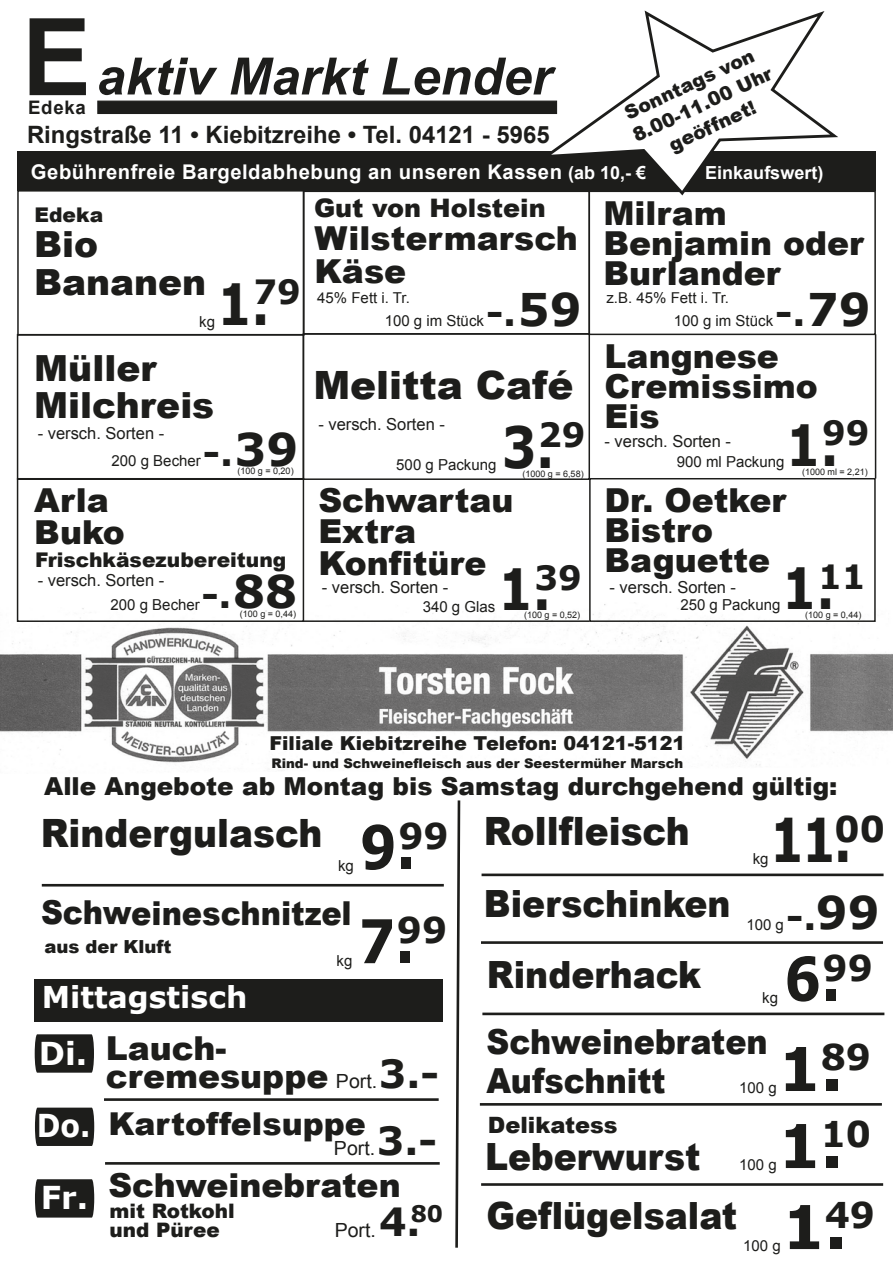
<style>
.page{position:relative;width:893px;height:1262px;background:#fff}
.page>*{position:absolute;margin:0;border:0;box-sizing:border-box;transform-origin:0 0}
.t1{font:700 60.3px "Verdana";color:#1d1d1b}
.t2{font:700 60.3px "Verdana";color:#1d1d1b;scale:.86 1}
.t3{font:700 60.3px "Verdana";color:#1d1d1b;scale:.81 1}
.t4{font:700 56.85px "Verdana";color:#1d1d1b;scale:.86 1}
.t5{font:italic 700 51.45px "Arial";color:#1d1d1b}
.t6{font:900 39px "Arial";color:#1d1d1b;scale:.92 1}
.t7{font:900 39px "Arial";color:#1d1d1b}
.t8{font:700 38.85px "Verdana";color:#1d1d1b}
.t9{font:900 37.5px "Arial";color:#1d1d1b;scale:.92 1}
.t10{font:900 36px/37.5px "Arial";color:#1d1d1b}
.t11{font:700 36px "Verdana";color:#1d1d1b}
.t12{font:700 35.55px "Verdana";color:#1d1d1b}
.t13{font:900 34.5px/39px "Arial";color:#1d1d1b;scale:.92 1}
.t14{font:700 33.45px "Verdana";color:#1d1d1b}
.t15{font:900 33px/30px "Arial";color:#1d1d1b}
.t16{font:900 33px "Arial";color:#1d1d1b;scale:.92 1}
.t17{font:900 31.5px "Arial";color:#1d1d1b}
.t18{font:700 31.5px "Verdana";color:#fff;scale:.91 1}
.t19{font:700 30px "Verdana";color:#fff}
.t20{font:900 25.5px "Arial";color:#1d1d1b}
.t21{font:900 24.75px "Arial";color:#1d1d1b}
.t22{font:700 23.85px "Arial";color:#1d1d1b}
.t23{font:900 22.5px "Arial";color:#1d1d1b}
.t24{font:700 20.25px "Arial";letter-spacing:.025em;color:#fff}
.t25{font:900 20.25px "Arial";color:#1d1d1b}
.t26{font:900 19.95px/19.5px "Arial";color:#1d1d1b}
.t27{font:19.5px "Arial";color:#1d1d1b}
.t28{font:900 19.2px "Arial";color:#1d1d1b}
.t29{font:900 19.05px/23.9px "Arial";color:#1d1d1b;text-align:center}
.t30{font:700 18.6px "Arial";letter-spacing:.04em;color:#1d1d1b}
.t31{font:700 18px "Arial";color:#fff}
.t32{font:900 18px "Arial";color:#1d1d1b}
.t33{font:16.5px "Arial";color:#1d1d1b}
.t34{font:15.15px "Arial";color:#1d1d1b}
.t35{font:15px "Arial";color:#1d1d1b}
.t36{font:900 13.2px "Arial";color:#1d1d1b}
.t37{font:9px "Arial";color:#1d1d1b}
.s1{font-style:normal;font-size:107.25px}
.s2{font-size:18px}
.s3{font-size:45px}
</style>
<div class="page">
<img style="left:0;top:600px;width:892px;height:166px">
<div style="left:588px;top:190px;width:287px;height:145px;border:2px solid #1d1d1b"></div>
<div style="left:303px;top:190px;width:287px;height:144px;border:2px solid #1d1d1b"></div>
<div style="left:303px;top:333px;width:287px;height:147px;border:2px solid #1d1d1b"></div>
<div style="left:17px;top:334px;width:287px;height:145px;border:2px solid #1d1d1b"></div>
<hr style="left:874px;top:334px;width:2px;height:144px;background:#1d1d1b">
<div style="left:17px;top:478px;width:287px;height:144px;border:2px solid #1d1d1b"></div>
<hr style="left:303px;top:620px;width:286px;height:2px;background:#1d1d1b">
<div style="left:589px;top:478px;width:286px;height:144px;border:1px solid #1d1d1b"></div>
<svg style="left:455px;top:800px;width:6px;height:448px"></svg>
<hr style="left:481px;top:873px;width:402px;height:3px;background:#1d1d1b">
<div style="left:97px;top:101px;width:460px;height:13px;background:#1d1d1b"></div>
<hr style="left:481px;top:941px;width:402px;height:3px;background:#1d1d1b">
<hr style="left:482px;top:1012px;width:402px;height:3px;background:#1d1d1b">
<hr style="left:481px;top:1183px;width:402px;height:2px;background:#1d1d1b">
<div style="left:18px;top:152px;width:857px;height:39px;background:#1d1d1b"></div>
<svg style="left:536px;top:10px;width:302px;height:188px"></svg>
<div style="left:35px;top:1034px;width:59px;height:38px;background:#1d1d1b"></div>
<div style="left:35px;top:1107px;width:59px;height:39px;background:#1d1d1b"></div>
<div style="left:35px;top:1179px;width:59px;height:38px;background:#1d1d1b"></div>
<hr style="left:105px;top:1162px;width:334px;height:2px;background:#1d1d1b">
<hr style="left:104px;top:1098px;width:334px;height:2px;background:#1d1d1b">
<div style="left:34px;top:979px;width:409px;height:42px;background:#1d1d1b"></div>
<hr style="left:42px;top:884px;width:402px;height:2px;background:#1d1d1b">
<hr style="left:480px;top:1103px;width:401px;height:2px;background:#1d1d1b">
<h3 class="t5" style="left:22px;top:42px;width:531px"><span class="s1">E</span>aktiv Markt Lender</h3>
<p class="t29" style="left:618px;top:103px;width:153px;rotate:-25deg">Sonntags von<br>8.00-11.00 Uhr geöffnet!</p>
<p class="t24" style="left:31px;top:158px;width:616px">Gebührenfreie Bargeldabhebung an unseren Kassen <span class="s2">(ab 10,- €</span></p>
<p class="t31" style="left:705px;top:161px;width:120px">Einkaufswert)</p>
<p class="t30" style="left:28px;top:95px;width:59px">Edeka</p>
<p class="t22" style="left:27px;top:119px;width:524px">Ringstraße 11 • Kiebitzreihe • Tel. 04121 - 5965</p>
<p class="t25" style="left:34px;top:200px;width:70px">Edeka</p>
<p class="t10" style="left:34px;top:225px;width:174px">Bio<br>Bananen</p>
<p class="t34" style="left:199px;top:312px;width:17px">kg</p>
<p class="t14" style="left:253px;top:268px;width:49px">79</p>
<h2 class="t4" style="left:217px;top:264px;width:63px">1.</h2>
<p class="t10" style="left:34px;top:348px;width:181px">Müller<br>Milchreis</p>
<p class="t33" style="left:38px;top:423px;width:128px">- versch. Sorten -</p>
<p class="t11" style="left:203px;top:427px;width:97px">-.<span class="s3">39</span></p>
<p class="t34" style="left:112px;top:451px;width:91px">200 g Becher</p>
<p class="t37" style="left:237px;top:465px;width:58px">(100 g = 0,20)</p>
<p class="t15" style="left:34px;top:483px;width:92px;line-height:31.5px">Arla<br>Buko</p>
<p class="t33" style="left:38px;top:570px;width:128px">- versch. Sorten -</p>
<p class="t25" style="left:35px;top:545px;width:253px">Frischkäsezubereitung</p>
<p class="t11" style="left:201px;top:569px;width:97px">-.<span class="s3">88</span></p>
<p class="t37" style="left:240px;top:608px;width:58px">(100 g = 0,44)</p>
<p class="t34" style="left:111px;top:594px;width:91px">200 g Becher</p>
<p class="t20" style="left:314px;top:190px;width:233px">Gut von Holstein</p>
<p class="t15" style="left:314px;top:221px;width:265px;line-height:33px">Wilstermarsch<br>Käse</p>
<p class="t11" style="left:486px;top:287px;width:97px">-.<span class="s3">59</span></p>
<p class="t35" style="left:317px;top:288px;width:94px">45% Fett i. Tr.</p>
<p class="t34" style="left:385px;top:310px;width:101px">100 g im Stück</p>
<p class="t7" style="left:313px;top:357px;width:261px">Melitta Café</p>
<p class="t33" style="left:318px;top:413px;width:128px">- versch. Sorten -</p>
<p class="t34" style="left:396px;top:454px;width:102px">500 g Packung</p>
<p class="t14" style="left:538px;top:411px;width:49px">29</p>
<h2 class="t4" style="left:501px;top:407px;width:63px">3.</h2>
<p class="t37" style="left:522px;top:468px;width:63px">(1000 g = 6,58)</p>
<p class="t15" style="left:318px;top:483px;width:197px;line-height:31.5px">Schwartau<br>Extra<br>Konfitüre</p>
<p class="t33" style="left:322px;top:577px;width:128px">- versch. Sorten -</p>
<p class="t14" style="left:534px;top:553px;width:49px">39</p>
<h2 class="t4" style="left:498px;top:549px;width:63px">1.</h2>
<p class="t34" style="left:423px;top:596px;width:74px">340 g Glas</p>
<p class="t37" style="left:524px;top:609px;width:58px">(100 g = 0,52)</p>
<p class="t15" style="left:603px;top:197px;width:262px">Milram<br>Benjamin oder<br>Burlander</p>
<p class="t11" style="left:775px;top:287px;width:97px">-.<span class="s3">79</span></p>
<p class="t35" style="left:606px;top:288px;width:124px">z.B. 45% Fett i. Tr.</p>
<p class="t34" style="left:674px;top:310px;width:101px">100 g im Stück</p>
<p class="t15" style="left:604px;top:340px;width:215px">Langnese<br>Cremissimo<br>Eis</p>
<p class="t34" style="left:677px;top:451px;width:109px">900 ml Packung</p>
<p class="t15" style="left:604px;top:484px;width:183px">Dr. Oetker<br>Bistro<br>Baguette</p>
<p class="t37" style="left:805px;top:609px;width:58px">(100 g = 0,44)</p>
<p class="t14" style="left:822px;top:409px;width:49px">99</p>
<h2 class="t4" style="left:785px;top:405px;width:63px">1.</h2>
<p class="t33" style="left:604px;top:431px;width:128px">- versch. Sorten -</p>
<p class="t37" style="left:802px;top:466px;width:67px">(1000 ml = 2,21)</p>
<p class="t14" style="left:818px;top:553px;width:49px">11</p>
<h2 class="t4" style="left:781px;top:548px;width:63px">1.</h2>
<p class="t33" style="left:609px;top:577px;width:128px">- versch. Sorten -</p>
<p class="t34" style="left:680px;top:595px;width:102px">250 g Packung</p>
<p class="t28" style="left:269px;top:729px;width:417px">Filiale Kiebitzreihe Telefon: 04121-5121</p>
<p class="t36" style="left:271px;top:754px;width:413px">Rind- und Schweinefleisch aus der Seestermüher Marsch</p>
<p class="t21" style="left:44px;top:768px;width:794px">Alle Angebote ab Montag bis Samstag durchgehend gültig:</p>
<p class="t6" style="left:41px;top:804px;width:308px">Rindergulasch</p>
<p class="t12" style="left:398px;top:811px;width:52px">99</p>
<p class="t34" style="left:338px;top:856px;width:17px">kg</p>
<h1 class="t2" style="left:360px;top:804px;width:66px">9.</h1>
<p class="t16" style="left:41px;top:889px;width:339px">Schweineschnitzel</p>
<p class="t32" style="left:44px;top:933px;width:128px">aus der Kluft</p>
<p class="t19" style="left:42px;top:976px;width:207px">Mittagstisch</p>
<p class="t34" style="left:336px;top:950px;width:17px">kg</p>
<p class="t12" style="left:397px;top:905px;width:52px">99</p>
<h1 class="t2" style="left:358px;top:898px;width:66px">7.</h1>
<p class="t15" style="left:106px;top:1032px;width:224px;line-height:28.5px;text-indent:-67px"><sub>Di.</sub> Lauch&shy;cremesuppe</p>
<p class="t18" style="left:37px;top:1103px;width:60px">Do.</p>
<p class="t15" style="left:41px;top:1168px;width:361px"><sub>Fr.</sub> Schweinebraten</p>
<p class="t8" style="left:379px;top:1046px;width:62px">3.-</p>
<p class="t27" style="left:336px;top:1068px;width:43px">Port.</p>
<p class="t17" style="left:108px;top:1100px;width:259px">Kartoffelsuppe</p>
<p class="t8" style="left:377px;top:1113px;width:62px">3.-</p>
<p class="t27" style="left:334px;top:1135px;width:43px">Port.</p>
<p class="t26" style="left:110px;top:1200px;width:127px">mit Rotkohl und Püree</p>
<p class="t8" style="left:379px;top:1194px;width:66px">4.<sup>80</sup></p>
<p class="t27" style="left:335px;top:1217px;width:43px">Port.</p>
<p class="t6" style="left:484px;top:802px;width:225px">Rollfleisch</p>
<p class="t9" style="left:484px;top:876px;width:269px">Bierschinken</p>
<p class="t34" style="left:752px;top:848px;width:17px">kg</p>
<h1 class="t3" style="left:769px;top:797px;width:144px">11.<sup>00</sup></h1>
<p class="t11" style="left:786px;top:891px;width:95px">-.<span class="s3">99</span></p>
<p class="t34" style="left:746px;top:914px;width:39px">100 g</p>
<p class="t9" style="left:487px;top:947px;width:234px">Rinderhack</p>
<p class="t12" style="left:822px;top:942px;width:52px">99</p>
<p class="t34" style="left:762px;top:987px;width:17px">kg</p>
<h1 class="t2" style="left:784px;top:936px;width:66px">6.</h1>
<p class="t13" style="left:486px;top:1021px;width:307px">Schweinebraten<br>Aufschnitt</p>
<p class="t34" style="left:739px;top:1077px;width:39px">100 g</p>
<p class="t23" style="left:488px;top:1109px;width:131px">Delikatess</p>
<p class="t9" style="left:485px;top:1129px;width:236px">Leberwurst</p>
<p class="t34" style="left:739px;top:1154px;width:39px">100 g</p>
<h1 class="t1" style="left:778px;top:1026px;width:95px">1.<sup>89</sup></h1>
<h1 class="t1" style="left:778px;top:1103px;width:95px">1.<sup>10</sup></h1>
<p class="t9" style="left:486px;top:1188px;width:274px">Geflügelsalat</p>
<p class="t34" style="left:743px;top:1235px;width:39px">100 g</p>
<h1 class="t1" style="left:782px;top:1184px;width:95px">1.<sup>49</sup></h1>
</div>
